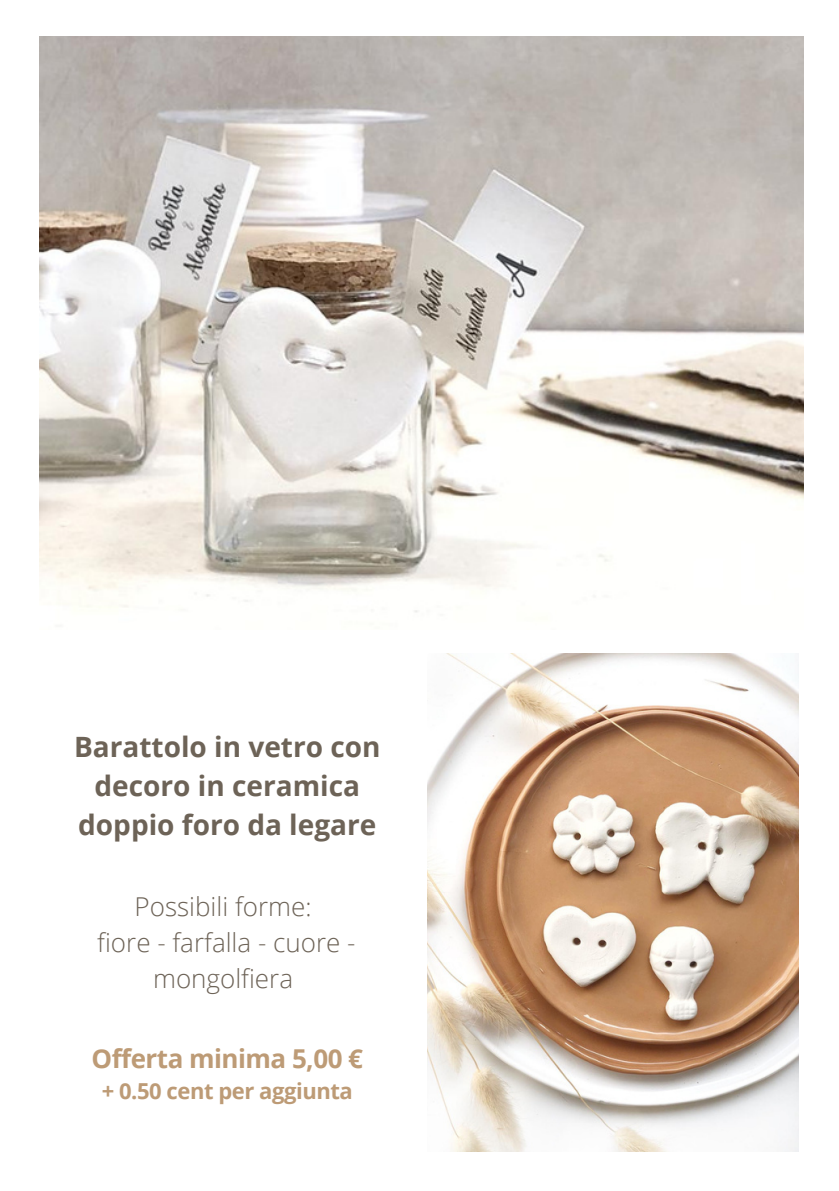
<style>
.page{position:relative;width:839px;height:1191px;background:#fff}
.page>*{position:absolute;margin:0;border:0;box-sizing:border-box;transform-origin:0 0}
.t1{font:700 28px/39px "Open Sans";color:#6d6357;text-align:center}
.t2{font:300 26px/36px "Open Sans";color:#6d6357;text-align:center}
.t3{font:700 26px "Open Sans";letter-spacing:-.02em;color:#bd9b76}
.t4{font:700 22px "Open Sans";letter-spacing:-.02em;color:#bd9b76}
</style>
<div class="page">
<img style="left:39px;top:37px;width:764px;height:576px">
<img style="left:427px;top:653px;width:371px;height:498px">
<p class="t1" style="left:74px;top:727px;width:308px">Barattolo in vetro con decoro in ceramica doppio foro da legare</p>
<h2 class="t2" style="left:135px;top:888px;width:178px">Possibili forme:</h2>
<p class="t2" style="left:97px;top:924px;width:260px">fiore - farfalla - cuore - mongolfiera</p>
<p class="t3" style="left:91px;top:1040px;width:273px">Offerta minima 5,00 €</p>
<p class="t4" style="left:102px;top:1076px;width:252px">+ 0.50 cent per aggiunta</p>
</div>
